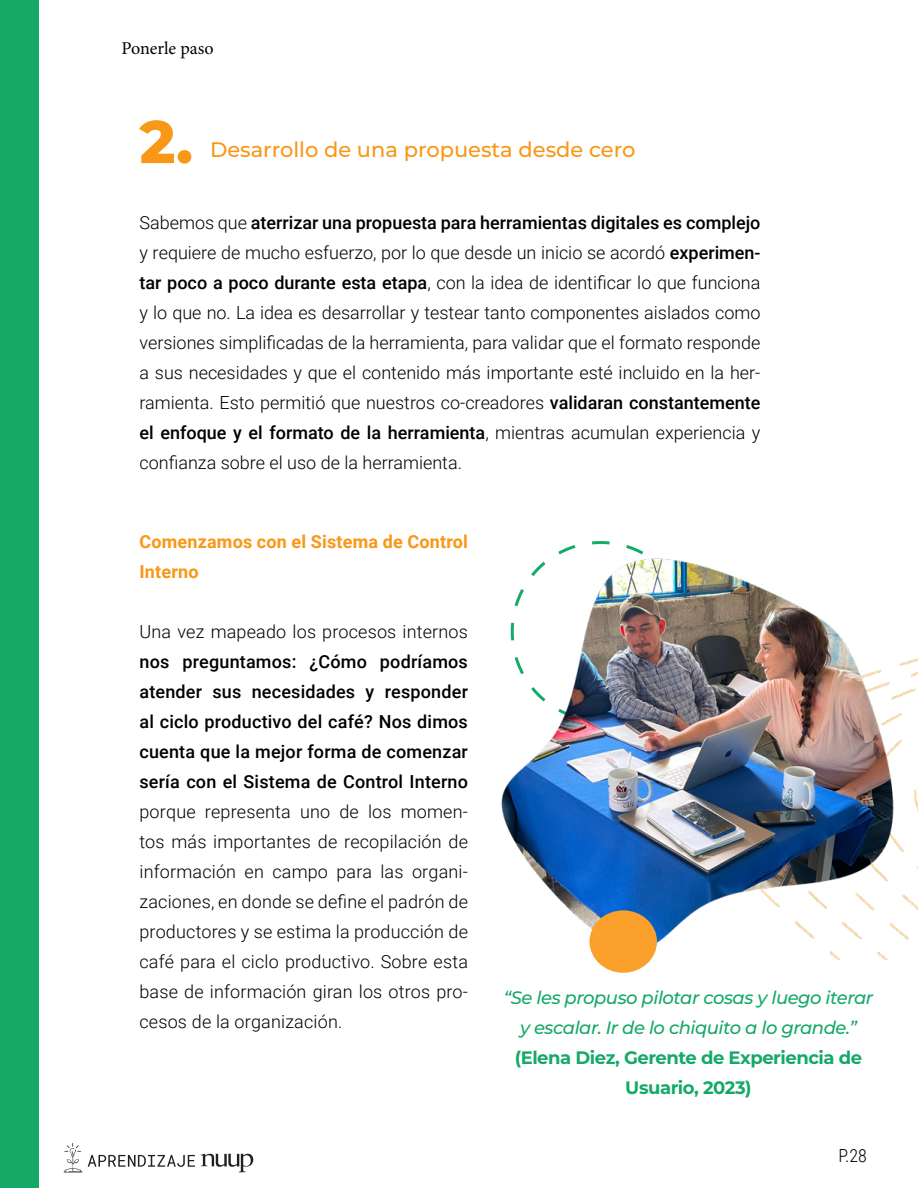
<style>
.page{position:relative;width:918px;height:1188px;background:#fff}
.page>*{position:absolute;margin:0;border:0;box-sizing:border-box;transform-origin:0 0}
.t1{font:800 60px "Montserrat";color:#f99716}
.t2{font:500 21px "Montserrat";color:#f99716}
.t3{font:300 18px/30px "Roboto";letter-spacing:.01em;color:#000;text-align:justify}
.t4{font:500 18px/30px "Roboto";letter-spacing:.01em;color:#000;text-align:justify}
.t5{font:italic 500 18px/30px "Montserrat";letter-spacing:-.025em;color:#15a968;text-align:center}
.t6{font:700 18px/30px "Montserrat";letter-spacing:-.025em;color:#15a968;text-align:center}
.t7{font:700 18px/30px "Roboto";letter-spacing:.01em;color:#f99716}
.t8{font:18px "Minion Pro";letter-spacing:-.005em;color:#000}
.t9{font:300 18px "Roboto Condensed";color:#000}
.s1{font-weight:500}
</style>
<div class="page">
<div style="left:0;top:0;width:39px;height:1188px;background:#15a968"></div>
<svg style="left:201px;top:1154px;width:52px;height:18px"></svg>
<svg style="left:88px;top:1155px;width:107px;height:12px"></svg>
<svg style="left:64px;top:1143px;width:18px;height:29px"></svg>
<img style="left:501px;top:541px;width:401px;height:407px">
<div style="left:590px;top:910px;width:67px;height:63px;background:#fba02a;border-radius:50%"></div>
<p class="t8" style="left:121px;top:36px;width:94px">Ponerle paso</p>
<h1 class="t1" style="left:140px;top:98px;width:55px">2.</h1>
<p class="t2" style="left:210px;top:134px;width:427px">Desarrollo de una propuesta desde cero</p>
<p class="t3" style="left:140px;top:207px;width:623px">Sabemos que <span class="s1">aterrizar una propuesta para herramientas digitales es complejo </span>y requiere de mucho esfuerzo, por lo que desde un inicio se acordó <span class="s1">experimen&shy;tar poco a poco durante esta etapa</span>, con la idea de identificar lo que funciona y lo que no. La idea es desarrollar y testear tanto componentes aislados como versiones simplificadas de la herramienta, para validar que el formato responde a sus necesidades y que el contenido más importante esté incluido en la her&shy;ramienta. Esto permitió que nuestros co-creadores <span class="s1">validaran constantemente el enfoque y el formato de la herramienta</span>, mientras acumulan experiencia y confianza sobre el uso de la herramienta.</p>
<p class="t7" style="left:140px;top:526px;width:330px">Comenzamos con el Sistema de Control<br>Interno</p>
<p class="t3" style="left:140px;top:616px;width:330px">Una vez mapeado los procesos internos</p>
<p class="t4" style="left:140px;top:646px;width:330px">nos preguntamos: ¿Cómo podríamos atender sus necesidades y responder al ciclo productivo del café? Nos dimos cuenta que la mejor forma de comenzar sería con el Sistema de Control Interno</p>
<p class="t3" style="left:140px;top:796px;width:330px">porque representa uno de los momen&shy;tos más importantes de recopilación de información en campo para las organi&shy;zaciones, en donde se define el padrón de productores y se estima la producción de café para el ciclo productivo. Sobre esta base de información giran los otros pro&shy;cesos de la organización.</p>
<p class="t5" style="left:504px;top:982px;width:371px">“Se les propuso pilotar cosas y luego iterar y escalar. Ir de lo chiquito a lo grande.”</p>
<p class="t6" style="left:515px;top:1041px;width:349px">(Elena Diez, Gerente de Experiencia de<br>Usuario, 2023)</p>
<p class="t9" style="left:838px;top:1143px;width:30px">P.28</p>
</div>
